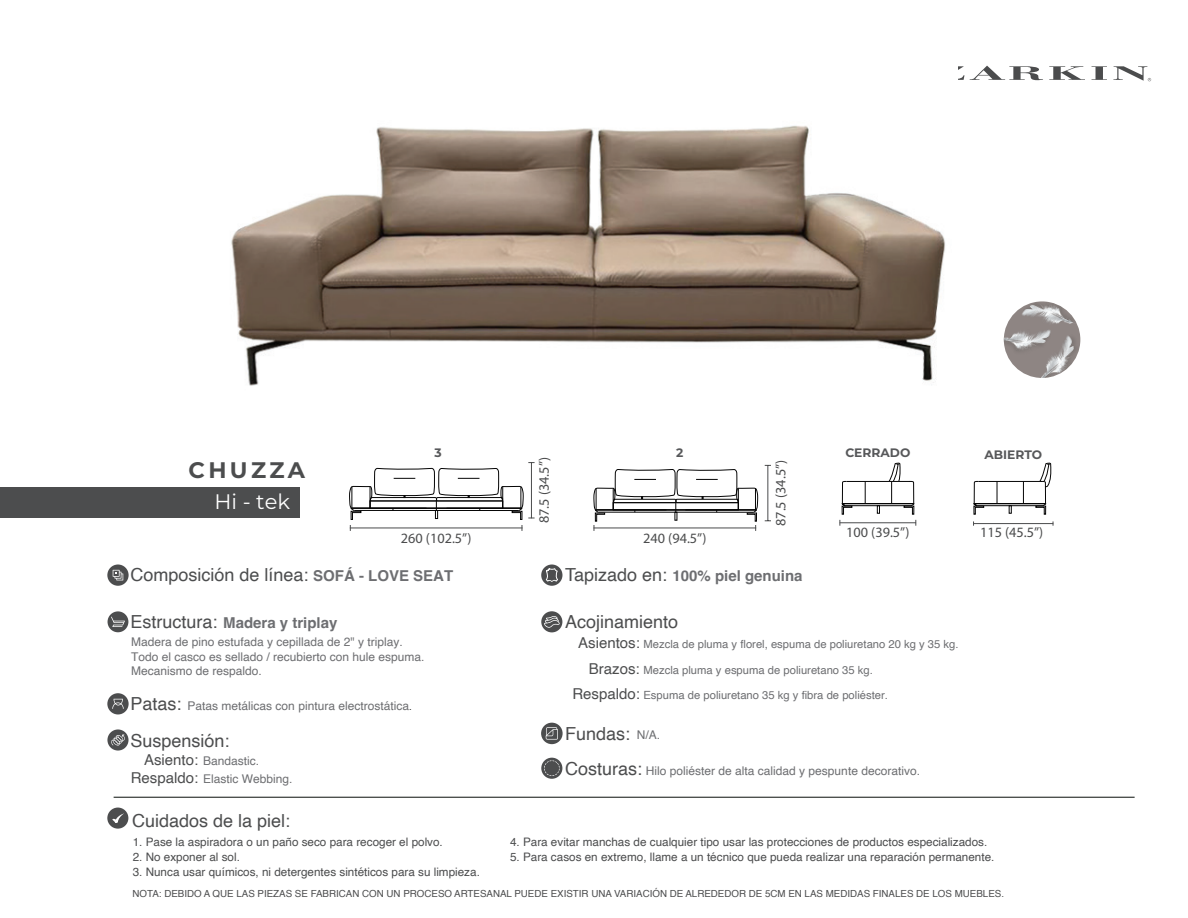
<style>
.page{position:relative;width:1188px;height:918px;background:#fff}
.page>*{position:absolute;margin:0;border:0;box-sizing:border-box;transform-origin:0 0}
.t1{font:700 22.5px "Montserrat";letter-spacing:.15em;color:#4c4d4e}
.t2{font:21px "Montserrat";color:#fff}
.t3{font:18px/34.7px "Helvetica";color:#4c4d4e}
.t4{font:700 15px "Helvetica";color:#6d6e71}
.t5{font:15px/18px "Helvetica";color:#4c4d4e;text-align:right}
.t6{font:14.25px "Myriad Pro";color:#4b4c4d}
.t7{font:700 12.3px "Montserrat";color:#57585a}
.t8{font:12px/14.4px "Helvetica";color:#6d6e71}
.t9{font:11.7px "Helvetica";color:#4c4d4e}
.t10{font:11.25px "Helvetica";color:#6d6e71}
.t11{font:9.75px "Helvetica";color:#4b4c4d}
.s1{font-weight:700;font-size:15px;color:#6d6e71}
.s2{font-weight:400;font-size:18px;color:#4c4d4e}
.s3{font-size:18px;color:#4c4d4e}
.s4{font-family:"Arial";font-size:9px;color:#050505}
.s5{font-size:15px;color:#4c4d4e}
</style>
<div class="page">
<div style="left:0;top:487px;width:300px;height:31px;background:#4c4d4e"></div>
<div style="left:541px;top:565px;width:21px;height:21px;background:#4c4d4e;border-radius:50%"></div>
<svg style="left:545px;top:568px;width:13px;height:16px"></svg>
<div style="left:108px;top:611px;width:20px;height:21px;background:#4c4d4e;border-radius:50%"></div>
<svg style="left:111px;top:617px;width:14px;height:10px"></svg>
<svg style="left:107px;top:729px;width:22px;height:22px"></svg>
<svg style="left:111px;top:734px;width:14px;height:12px"></svg>
<div style="left:541px;top:611px;width:21px;height:21px;background:#4c4d4e;border-radius:50%"></div>
<svg style="left:544px;top:616px;width:16px;height:12px"></svg>
<div style="left:541px;top:723px;width:22px;height:21px;background:#4c4d4e;border-radius:50%"></div>
<svg style="left:546px;top:727px;width:12px;height:13px"></svg>
<svg style="left:541px;top:758px;width:21px;height:21px"></svg>
<svg style="left:544px;top:760px;width:16px;height:16px"></svg>
<svg style="left:107px;top:565px;width:22px;height:21px"></svg>
<svg style="left:113px;top:570px;width:10px;height:10px"></svg>
<hr style="left:114px;top:797px;width:1021px;height:1px;background:#090f0b">
<div style="left:107px;top:808px;width:21px;height:21px;background:#4c4d4e;border-radius:50%"></div>
<svg style="left:112px;top:813px;width:12px;height:10px"></svg>
<div style="left:107px;top:693px;width:22px;height:21px;background:#4c4d4e;border-radius:50%"></div>
<svg style="left:112px;top:699px;width:12px;height:10px"></svg>
<img style="left:1004px;top:301px;width:76px;height:77px;border-radius:38px">
<svg style="left:973px;top:301px;width:79px;height:214px"></svg>
<svg style="left:593px;top:469px;width:165px;height:62px"></svg>
<svg style="left:349px;top:462px;width:186px;height:69px"></svg>
<hr style="left:531px;top:462px;width:1px;height:56px;background:#4b4c4d">
<hr style="left:767px;top:465px;width:1px;height:56px;background:#4b4c4d">
<svg style="left:840px;top:462px;width:76px;height:64px"></svg>
<hr style="left:973px;top:523px;width:80px;height:1px;background:#4b4c4d">
<svg style="left:958px;top:66px;width:85px;height:14px"></svg>
<svg style="left:1049px;top:66px;width:36px;height:14px"></svg>
<svg style="left:1092px;top:66px;width:15px;height:14px"></svg>
<svg style="left:1113px;top:66px;width:38px;height:15px"></svg>
<img style="left:231px;top:125px;width:714px;height:261px">
<h1 class="t1" style="left:188px;top:454px;width:118px">CHUZZA</h1>
<h2 class="t2" style="left:215px;top:487px;width:77px">Hi - tek</h2>
<p class="t7" style="left:435px;top:444px;width:9px">3</p>
<p class="t6" style="left:401px;top:530px;width:72px">260 (102.5”)</p>
<p class="t7" style="left:676px;top:444px;width:9px">2</p>
<p class="t6" style="left:535px;top:523px;width:68px;rotate:-90deg">87.5 (34.5”)</p>
<p class="t6" style="left:772px;top:526px;width:68px;rotate:-90deg">87.5 (34.5”)</p>
<p class="t6" style="left:643px;top:530px;width:65px">240 (94.5”)</p>
<p class="t7" style="left:845px;top:444px;width:67px">CERRADO</p>
<p class="t7" style="left:984px;top:446px;width:59px">ABIERTO</p>
<p class="t6" style="left:846px;top:524px;width:65px">100 (39.5”)</p>
<p class="t6" style="left:980px;top:524px;width:65px">115 (45.5”)</p>
<h3 class="t3" style="left:130px;top:557px;width:324px">Composición de línea: <span class="s1">SOFÁ - LOVE SEAT</span></h3>
<p class="t4" style="left:565px;top:566px;width:239px"><span class="s2">Tapizado en:</span> 100% piel genuina</p>
<p class="t4" style="left:130px;top:614px;width:209px"><span class="s2">Estructura:</span> Madera y triplay</p>
<p class="t8" style="left:131px;top:635px;width:295px">Madera de pino estufada y cepillada de 2" y triplay.<br>Todo el casco es sellado / recubierto con hule espuma.<br>Mecanismo de respaldo.</p>
<p class="t10" style="left:643px;top:636px;width:317px">Mezcla de pluma y florel, espuma de poliuretano 20 kg y 35 kg.</p>
<h3 class="t3" style="left:565px;top:605px;width:115px">Acojinamiento</h3>
<p class="t5" style="left:578px;top:631px;width:63px;line-height:25.5px">Asientos:<br>Brazos:</p>
<p class="t10" style="left:643px;top:661px;width:231px">Mezcla pluma y espuma de poliuretano 35 kg.</p>
<p class="t8" style="left:130px;top:699px;width:283px"><span class="s3">Patas:</span> Patas metálicas con pintura electrostática<span class="s4">.</span></p>
<h3 class="t3" style="left:130px;top:723px;width:101px">Suspensión:</h3>
<p class="t5" style="left:131px;top:751px;width:69px">Asiento:<br>Respaldo:</p>
<p class="t8" style="left:203px;top:754px;width:58px">Bandastic.</p>
<p class="t8" style="left:203px;top:772px;width:91px">Elastic Webbing.</p>
<h3 class="t3" style="left:132px;top:804px;width:160px">Cuidados de la piel:</h3>
<p class="t9" style="left:133px;top:833px;width:312px">1. Pase la aspiradora o un paño seco para recoger el polvo.</p>
<p class="t9" style="left:133px;top:848px;width:109px">2. No exponer al sol.</p>
<p class="t9" style="left:133px;top:863px;width:349px">3. Nunca usar químicos, ni detergentes sintéticos para su limpieza.</p>
<p class="t10" style="left:572px;top:686px;width:317px"><span class="s5">Respaldo:</span> Espuma de poliuretano 35 kg y fibra de poliéster.</p>
<h3 class="t3" style="left:565px;top:717px;width:79px">Fundas:<br>Costuras:</h3>
<p class="t8" style="left:637px;top:728px;width:25px">N/A.</p>
<p class="t8" style="left:646px;top:764px;width:276px">Hilo poliéster de alta calidad y pespunte decorativo.</p>
<p class="t9" style="left:510px;top:833px;width:479px">4. Para evitar manchas de cualquier tipo usar las protecciones de productos especializados.</p>
<p class="t9" style="left:510px;top:848px;width:486px">5. Para casos en extremo, llame a un técnico que pueda realizar una reparación permanente.</p>
<p class="t11" style="left:133px;top:886px;width:873px">NOTA: DEBIDO A QUE LAS PIEZAS SE FABRICAN CON UN PROCESO ARTESANAL PUEDE EXISTIR UNA VARIACIÓN DE ALREDEDOR DE 5CM EN LAS MEDIDAS FINALES DE LOS MUEBLES.</p>
</div>
